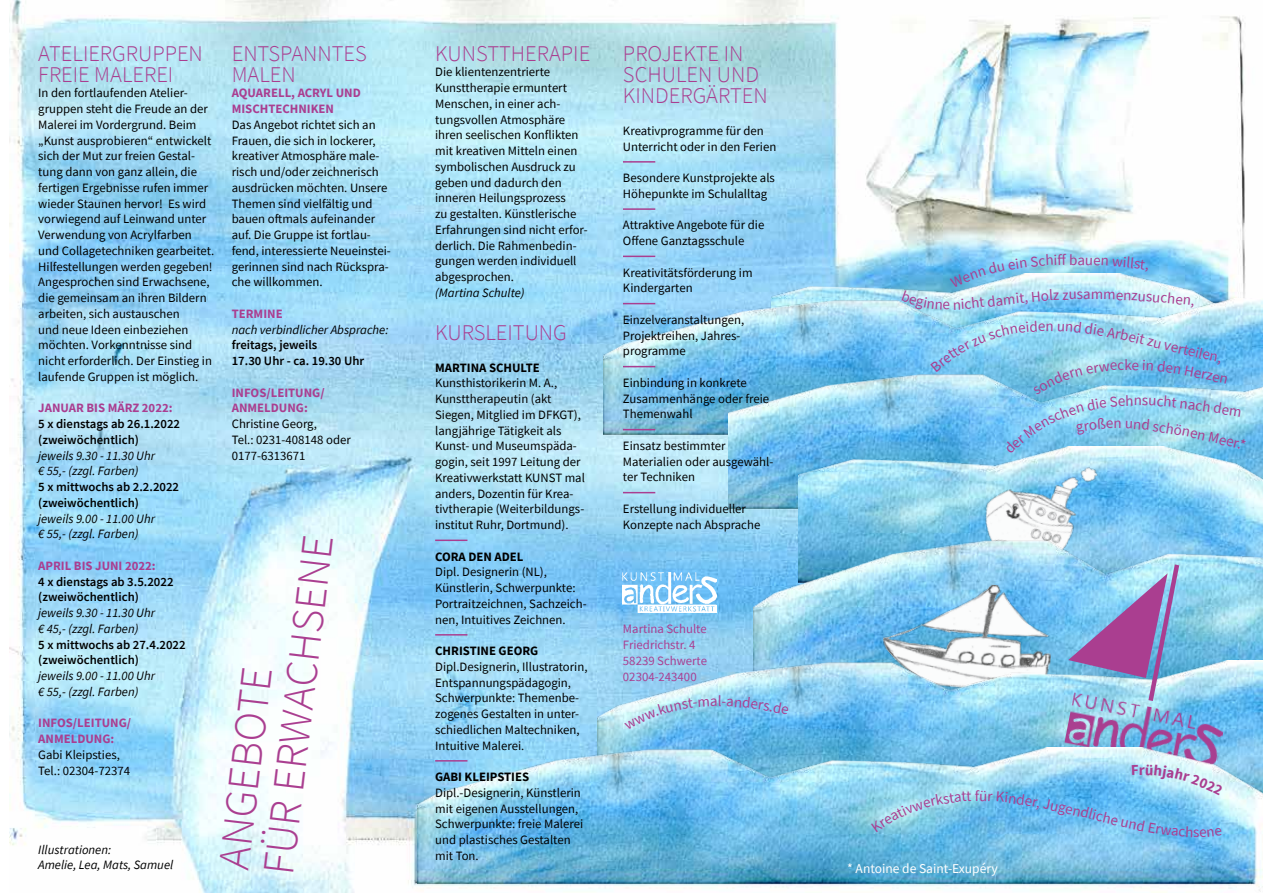
<style>
.page{position:relative;width:1263px;height:893px;background:#fff}
.page>*{position:absolute;margin:0;border:0;box-sizing:border-box;transform-origin:0 0}
.t1{font:300 45px/44.7px "Source Sans Pro";color:#aa3e90}
.t2{font:300 22.5px/21px "Source Sans Pro";color:#aa3e90}
.t3{font:15px "Source Sans Pro";color:#aa3e90}
.t4{font:700 15px "Source Sans Pro";color:#aa3e90}
.t5{font:13.5px "Source Sans Pro";color:#fff}
.t6{font:12.75px/15.8px "Source Sans Pro";color:#000}
.t7{font:italic 12.75px/15.8px "Source Sans Pro";color:#000}
.t8{font:600 12.75px/15.8px "Source Sans Pro";color:#000}
.t9{font:700 12.75px/15.8px "Source Sans Pro";color:#aa3e90}
.t10{font:700 12.75px "Source Sans Pro";color:#000}
.t11{font:12.75px/15.8px "Source Sans Pro";color:#aa3e90}
</style>
<div class="page">
<img style="left:10px;top:0;width:1235px;height:893px">
<img style="left:772px;top:273px;width:473px;height:26px">
<img style="left:604px;top:299px;width:659px;height:147px">
<img style="left:729px;top:373px;width:534px;height:147px">
<img style="left:798px;top:446px;width:465px;height:92px">
<img style="left:975px;top:454px;width:129px;height:84px">
<img style="left:754px;top:538px;width:509px;height:122px">
<img style="left:881px;top:579px;width:173px;height:81px">
<img style="left:597px;top:660px;width:666px;height:88px">
<img style="left:1062px;top:692px;width:163px;height:56px">
<svg style="left:1068px;top:560px;width:114px;height:146px;background:#95a4d2"></svg>
<img style="left:417px;top:748px;width:846px;height:145px">
<hr style="left:435px;top:540px;width:32px;height:1px;background:#aa3e90">
<hr style="left:435px;top:634px;width:32px;height:2px;background:#aa3e90">
<hr style="left:435px;top:760px;width:32px;height:2px;background:#aa3e90">
<hr style="left:623px;top:161px;width:32px;height:2px;background:#aa3e90">
<hr style="left:623px;top:208px;width:32px;height:2px;background:#aa3e90">
<hr style="left:623px;top:256px;width:32px;height:1px;background:#aa3e90">
<hr style="left:623px;top:303px;width:32px;height:1px;background:#aa3e90">
<hr style="left:623px;top:366px;width:32px;height:1px;background:#aa3e90">
<hr style="left:623px;top:429px;width:32px;height:1px;background:#aa3e90">
<hr style="left:623px;top:492px;width:32px;height:1px;background:#aa3e90">
<img style="left:622px;top:572px;width:94px;height:40px">
<svg style="left:930px;top:321px;width:311px;height:133px;background:#8bd0ef"></svg>
<svg style="left:901px;top:254px;width:293px;height:56px;background:#98d5f1"></svg>
<svg style="left:871px;top:792px;width:100px;height:40px;background:#8ed2e9"></svg>
<svg style="left:980px;top:790px;width:100px;height:26px;background:#60b9ee"></svg>
<svg style="left:1110px;top:817px;width:112px;height:20px;background:#6ec0f1"></svg>
<svg style="left:1132px;top:765px;width:6px;height:10px"></svg>
<svg style="left:1146px;top:764px;width:77px;height:31px;background:#c6eef9"></svg>
<svg style="left:624px;top:697px;width:165px;height:33px;background:#8acff1"></svg>
<h2 class="t2" style="left:38px;top:43px;width:166px">ATELIERGRUPPEN<br>FREIE MALEREI</h2>
<p class="t6" style="left:38px;top:85px;width:178px">In den fortlaufenden Atelier&shy;gruppen steht die Freude an der<br>Malerei im Vordergrund. Beim „Kunst ausprobieren“ entwickelt sich der Mut zur freien Gestal&shy;tung dann von ganz allein, die fertigen Ergebnisse rufen immer wieder Staunen hervor! Es wird vorwiegend auf Leinwand unter<br>Verwendung von Acrylfarben und Collagetechniken gearbeitet.<br>Hilfestellungen werden gegeben!<br>Angesprochen sind Erwachsene, die gemeinsam an ihren Bildern arbeiten, sich austauschen<br>und neue Ideen einbeziehen möchten. Vorkenntnisse sind nicht erforderlich. Der Einstieg in laufende Gruppen ist möglich.</p>
<p class="t9" style="left:38px;top:400px;width:136px">JANUAR BIS MÄRZ 2022:</p>
<p class="t8" style="left:38px;top:416px;width:143px">5 x dienstags ab 26.1.2022 (zweiwöchentlich)</p>
<p class="t7" style="left:38px;top:447px;width:118px">jeweils 9.30 - 11.30 Uhr € 55,- (zzgl. Farben)</p>
<p class="t8" style="left:38px;top:479px;width:142px">5 x mittwochs ab 2.2.2022 (zweiwöchentlich)</p>
<p class="t7" style="left:38px;top:510px;width:118px">jeweils 9.00 - 11.00 Uhr € 55,- (zzgl. Farben)</p>
<p class="t9" style="left:38px;top:557px;width:119px">APRIL BIS JUNI 2022:</p>
<p class="t8" style="left:38px;top:573px;width:137px">4 x dienstags ab 3.5.2022 (zweiwöchentlich)</p>
<p class="t7" style="left:38px;top:605px;width:118px">jeweils 9.30 - 11.30 Uhr € 45,- (zzgl. Farben)</p>
<p class="t8" style="left:38px;top:636px;width:149px">5 x mittwochs ab 27.4.2022 (zweiwöchentlich)</p>
<p class="t7" style="left:38px;top:668px;width:118px">jeweils 9.00 - 11.00 Uhr € 55,- (zzgl. Farben)</p>
<p class="t9" style="left:38px;top:715px;width:94px">INFOS/LEITUNG/<br>ANMELDUNG:</p>
<p class="t6" style="left:38px;top:747px;width:93px">Gabi Kleipsties,<br>Tel.: 02304-72374</p>
<h2 class="t2" style="left:232px;top:43px;width:137px">ENTSPANNTES<br>MALEN</h2>
<p class="t9" style="left:232px;top:85px;width:131px">AQUARELL, ACRYL UND<br>MISCHTECHNIKEN</p>
<p class="t6" style="left:232px;top:117px;width:161px">Das Angebot richtet sich an<br>Frauen, die sich in lockerer, kreativer Atmosphäre male&shy;risch und/oder zeichnerisch ausdrücken möchten. Unsere<br>Themen sind vielfältig und bauen oftmals aufeinander auf. Die Gruppe ist fortlau&shy;fend, interessierte Neueinstei&shy;gerinnen sind nach Rückspra&shy;che willkommen.</p>
<p class="t9" style="left:232px;top:305px;width:52px">TERMINE</p>
<p class="t7" style="left:232px;top:321px;width:158px">nach verbindlicher Absprache:</p>
<p class="t8" style="left:232px;top:337px;width:134px">freitags, jeweils<br>17.30 Uhr - ca. 19.30 Uhr</p>
<p class="t9" style="left:232px;top:384px;width:94px">INFOS/LEITUNG/<br>ANMELDUNG:</p>
<p class="t6" style="left:232px;top:416px;width:121px">Christine Georg,<br>Tel.: 0231-408148 oder<br>0177-6313671</p>
<h1 class="t1" style="left:211px;top:866px;width:344px;rotate:-83deg">ANGEBOTE<br>FÜR ERWACHSENE</h1>
<p class="t7" style="left:38px;top:841px;width:137px">Illustrationen:<br>Amelie, Lea, Mats, Samuel</p>
<h2 class="t2" style="left:435px;top:43px;width:157px">KUNSTTHERAPIE</h2>
<p class="t6" style="left:435px;top:64px;width:154px">Die klientenzentrierte<br>Kunsttherapie ermuntert<br>Menschen, in einer ach&shy;tungsvollen Atmosphäre ihren seelischen Konflikten mit kreativen Mitteln einen symbolischen Ausdruck zu geben und dadurch den inneren Heilungsprozess<br>zu gestalten. Künstlerische<br>Erfahrungen sind nicht erfor&shy;derlich. Die Rahmenbedin&shy;gungen werden individuell abgesprochen.</p>
<p class="t7" style="left:435px;top:285px;width:91px">(Martina Schulte)</p>
<h2 class="t2" style="left:435px;top:322px;width:133px">KURSLEITUNG</h2>
<p class="t10" style="left:435px;top:359px;width:106px">MARTINA SCHULTE</p>
<p class="t6" style="left:435px;top:375px;width:151px">Kunsthistorikerin M. A.,<br>Kunsttherapeutin (akt<br>Siegen, Mitglied im DFKGT), langjährige Tätigkeit als<br>Kunst- und Museumspäda&shy;gogin, seit 1997 Leitung der<br>Kreativwerkstatt KUNST mal anders, Dozentin für Krea&shy;tivtherapie (Weiterbildungs&shy;institut Ruhr, Dortmund).</p>
<p class="t10" style="left:435px;top:548px;width:90px">CORA DEN ADEL</p>
<p class="t6" style="left:435px;top:564px;width:153px">Dipl. Designerin (NL),<br>Künstlerin, Schwerpunkte:<br>Portraitzeichnen, Sachzeich&shy;nen, Intuitives Zeichnen.</p>
<p class="t10" style="left:435px;top:642px;width:105px">CHRISTINE GEORG</p>
<p class="t6" style="left:435px;top:659px;width:154px">Dipl.Designerin, Illustratorin,<br>Entspannungspädagogin,<br>Schwerpunkte: Themenbe&shy;zogenes Gestalten in unter&shy;schiedlichen Maltechniken,<br>Intuitive Malerei.</p>
<p class="t10" style="left:435px;top:768px;width:96px">GABI KLEIPSTIES</p>
<p class="t6" style="left:435px;top:785px;width:150px">Dipl.-Designerin, Künstlerin mit eigenen Ausstellungen,<br>Schwerpunkte: freie Malerei und plastisches Gestalten mit Ton.</p>
<h2 class="t2" style="left:623px;top:43px;width:146px">PROJEKTE IN<br>SCHULEN UND<br>KINDERGÄRTEN</h2>
<p class="t6" style="left:623px;top:123px;width:155px">Kreativprogramme für den<br>Unterricht oder in den Ferien</p>
<p class="t6" style="left:623px;top:170px;width:153px">Besondere Kunstprojekte als<br>Höhepunkte im Schulalltag</p>
<p class="t6" style="left:623px;top:217px;width:143px">Attraktive Angebote für die<br>Offene Ganztagsschule</p>
<p class="t6" style="left:623px;top:264px;width:131px">Kreativitätsförderung im<br>Kindergarten</p>
<p class="t6" style="left:623px;top:312px;width:123px">Einzelveranstaltungen,<br>Projektreihen, Jahres&shy;programme</p>
<p class="t6" style="left:623px;top:375px;width:148px">Einbindung in konkrete<br>Zusammenhänge oder freie<br>Themenwahl</p>
<p class="t6" style="left:623px;top:438px;width:152px">Einsatz bestimmter<br>Materialien oder ausgewähl&shy;ter Techniken</p>
<p class="t6" style="left:623px;top:501px;width:139px">Erstellung individueller<br>Konzepte nach Absprache</p>
<p class="t11" style="left:623px;top:621px;width:86px">Martina Schulte<br>Friedrichstr. 4<br>58239 Schwerte<br>02304-243400</p>
<p class="t3" style="left:718px;top:692px;width:5px">l</p>
<p class="t3" style="left:1045px;top:316px;width:10px">n</p>
<p class="t3" style="left:1069px;top:250px;width:10px">b</p>
<p class="t3" style="left:1131px;top:253px;width:20px;rotate:6deg">lst,</p>
<p class="t3" style="left:1083px;top:285px;width:9px">a</p>
<p class="t3" style="left:1131px;top:327px;width:27px;rotate:13deg">eit z</p>
<p class="t3" style="left:1124px;top:355px;width:9px">k</p>
<p class="t3" style="left:1113px;top:414px;width:10px">n</p>
<p class="t3" style="left:1134px;top:391px;width:10px">n</p>
<p class="t3" style="left:1180px;top:339px;width:23px;rotate:13deg">rtei</p>
<p class="t3" style="left:1222px;top:429px;width:29px;rotate:14deg">eer.*</p>
<p class="t3" style="left:975px;top:786px;width:6px">f</p>
<p class="t5" style="left:847px;top:860px;width:152px">* Antoine de Saint-Exupéry</p>
<p class="t3" style="left:1083px;top:802px;width:32px;rotate:14deg">dlich</p>
<p class="t4" style="left:1139px;top:760px;width:7px">r</p>
</div>
